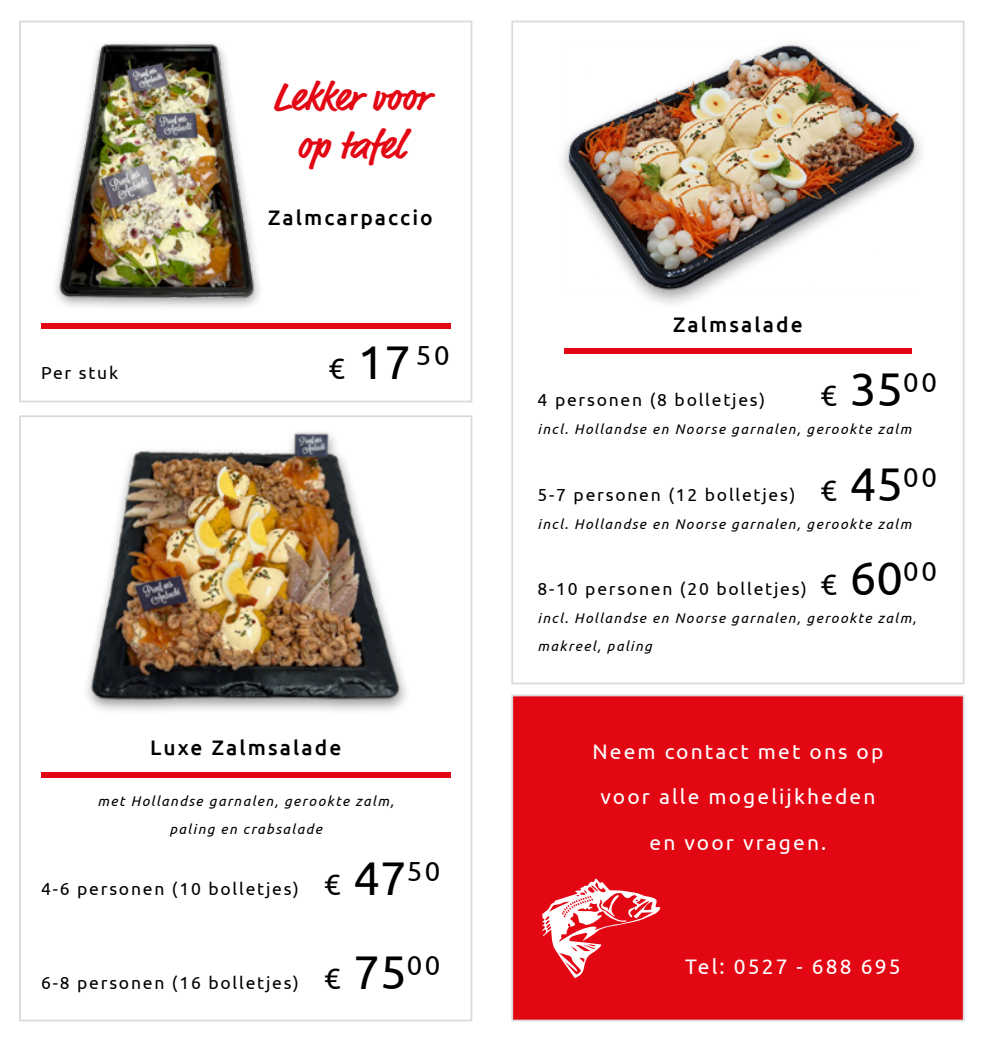
<style>
.page{position:relative;width:983px;height:1042px;background:#fff}
.page>*{position:absolute;margin:0;border:0;box-sizing:border-box;transform-origin:0 0}
.t1{font:47.25px "Ubuntu";color:#000}
.t2{font:700 40.25px/48.3px "Market Pro";color:#e30613;text-align:center}
.t3{font:21px/45.5px "Ubuntu";letter-spacing:.1em;color:#fff;text-align:center}
.t4{font:500 21px "Ubuntu";letter-spacing:.1em;color:#000}
.t5{font:17.5px "Ubuntu";letter-spacing:.1em;color:#000}
.t6{font:italic 14px/28px "Ubuntu";letter-spacing:.1em;color:#000}
.s1{font-size:29.75px}
.s2{font-size:47.25px}
</style>
<div class="page">
<img style="left:566px;top:44px;width:351px;height:248px">
<div style="left:41px;top:324px;width:409px;height:5px;background:#e30613"></div>
<div style="left:41px;top:772px;width:409px;height:6px;background:#e30613"></div>
<div style="left:564px;top:348px;width:347px;height:5px;background:#e30613"></div>
<div style="left:19px;top:21px;width:453px;height:381px;border:2px solid #dadada"></div>
<div style="left:19px;top:415px;width:453px;height:606px;border:2px solid #dadada"></div>
<div style="left:511px;top:694px;width:453px;height:327px;background:#e30613;border:2px solid #dadada"></div>
<div style="left:511px;top:21px;width:453px;height:663px;border:2px solid #dadada"></div>
<svg style="left:542px;top:878px;width:118px;height:100px"></svg>
<img style="left:87px;top:432px;width:319px;height:279px">
<div style="left:51px;top:39px;width:213px;height:273px;background:#000;opacity:.4"></div>
<img style="left:54px;top:39px;width:206px;height:265px">
<p class="t5" style="left:41px;top:362px;width:78px">Per stuk</p>
<h2 class="t2" style="left:272px;top:74px;width:158px">Lekker voor op tafel</h2>
<h3 class="t4" style="left:268px;top:204px;width:166px">Zalmcarpaccio</h3>
<h1 class="t1" style="left:328px;top:333px;width:123px"><span class="s1">€</span> 17<sup>50</sup></h1>
<h3 class="t4" style="left:150px;top:734px;width:193px">Luxe Zalmsalade</h3>
<p class="t6" style="left:98px;top:786px;width:297px;text-align:center">met Hollandse garnalen, gerookte zalm, paling en crabsalade</p>
<p class="t5" style="left:41px;top:878px;width:401px">4-6 personen (10 bolletjes) <span class="s1">€</span> <span class="s2">47</span><sup>50</sup></p>
<p class="t5" style="left:41px;top:972px;width:401px">6-8 personen (16 bolletjes) <span class="s1">€</span> <span class="s2">75</span><sup>00</sup></p>
<h3 class="t4" style="left:673px;top:311px;width:131px">Zalmsalade</h3>
<h1 class="t1" style="left:819px;top:361px;width:118px"><span class="s1">€</span> 35<sup>00</sup></h1>
<p class="t6" style="left:537px;top:415px;width:375px">incl. Hollandse en Noorse garnalen, gerookte zalm</p>
<p class="t5" style="left:537px;top:484px;width:401px">5-7 personen (12 bolletjes) <span class="s1">€</span> <span class="s2">45</span><sup>00</sup></p>
<p class="t6" style="left:537px;top:509px;width:375px">incl. Hollandse en Noorse garnalen, gerookte zalm</p>
<p class="t5" style="left:537px;top:578px;width:401px">8-10 personen (20 bolletjes) <span class="s1">€</span> <span class="s2">60</span><sup>00</sup></p>
<p class="t6" style="left:537px;top:604px;width:380px">incl. Hollandse en Noorse garnalen, gerookte zalm, makreel, paling</p>
<p class="t5" style="left:537px;top:389px;width:229px">4 personen (8 bolletjes)</p>
<h3 class="t3" style="left:592px;top:728px;width:292px">Neem contact met ons op voor alle mogelijkheden en voor vragen.</h3>
<h3 class="t3" style="left:685px;top:943px;width:217px">Tel: 0527 - 688 695</h3>
</div>
